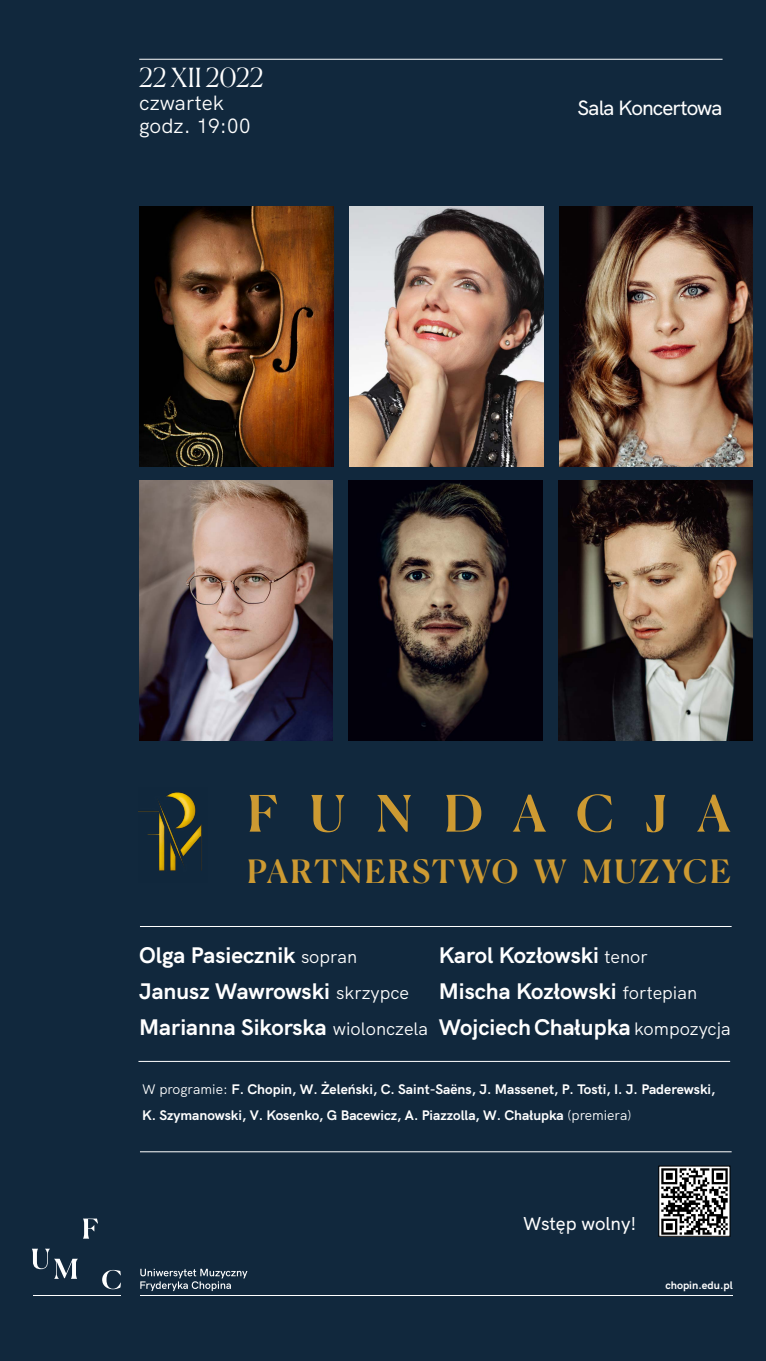
<style>
.page{position:relative;width:766px;height:1361px;background:#fff}
.page>*{position:absolute;margin:0;border:0;box-sizing:border-box;transform-origin:0 0}
.t1{font:500 50.1px "Canela";letter-spacing:.62em;color:#cd9a32}
.t2{font:500 32.1px "Canela";letter-spacing:.075em;color:#cd9a32}
.t3{font:300 26.28px "Canela";color:#fff}
.t4{font:700 22.5px/36px "HK Grotesk";color:#fff}
.t5{font:20.64px/22.5px "HK Grotesk";color:#fff}
.t6{font:500 20.64px "HK Grotesk";letter-spacing:-.045em;color:#fff}
.t7{font:500 18.6px "HK Grotesk";color:#fff}
.t8{font:700 13.8px/25.5px "HK Grotesk";color:#fff}
.t9{font:700 10.92px "HK Grotesk";color:#fff}
.s1{font-weight:400;font-size:18px}
.s2{font-weight:400}
</style>
<div class="page">
<div style="left:0;top:0;width:765px;height:1361px;background:#11283d"></div>
<hr style="left:140px;top:1295px;width:592px;height:1px;background:#fff">
<svg style="left:102px;top:1270px;width:19px;height:19px"></svg>
<svg style="left:32px;top:1248px;width:46px;height:30px"></svg>
<svg style="left:83px;top:1218px;width:15px;height:20px"></svg>
<hr style="left:33px;top:1295px;width:87px;height:1px;background:#fff">
<svg style="left:140px;top:1268px;width:107px;height:23px"></svg>
<hr style="left:140px;top:926px;width:591px;height:1px;background:#fff">
<hr style="left:139px;top:59px;width:583px;height:1px;background:#fff">
<img style="left:559px;top:206px;width:193px;height:260px">
<img style="left:349px;top:206px;width:194px;height:260px">
<img style="left:140px;top:206px;width:193px;height:260px">
<img style="left:558px;top:480px;width:194px;height:260px">
<img style="left:349px;top:480px;width:193px;height:260px">
<img style="left:139px;top:480px;width:194px;height:260px">
<img style="left:138px;top:792px;width:64px;height:79px">
<hr style="left:138px;top:1061px;width:592px;height:1px;background:#fff">
<img style="left:660px;top:1168px;width:68px;height:66px">
<hr style="left:140px;top:1151px;width:591px;height:1px;background:#fff">
<h3 class="t3" style="left:139px;top:57px;width:126px">22 XII 2022</h3>
<h3 class="t5" style="left:139px;top:90px;width:113px">czwartek godz. 19:00</h3>
<h3 class="t6" style="left:577px;top:92px;width:146px">Sala Koncertowa</h3>
<h1 class="t1" style="left:247px;top:774px;width:484px">FUNDACJA</h1>
<h2 class="t2" style="left:247px;top:846px;width:485px">PARTNERSTWO W MUZYCE</h2>
<h3 class="t4" style="left:139px;top:935px;width:290px">Olga Pasiecznik <span class="s1">sopran<br></span>Janusz Wawrowski <span class="s1">skrzypce<br></span>Marianna Sikorska <span class="s1">wiolonczela</span></h3>
<h3 class="t4" style="left:438px;top:935px;width:293px">Karol Kozłowski <span class="s1">tenor<br></span>Mischa Kozłowski <span class="s1">fortepian<br></span>Wojciech Chałupka <span class="s1">kompozycja</span></h3>
<p class="t8" style="left:142px;top:1075px;width:574px"><span class="s2">W programie:</span> F. Chopin, W. Żeleński, C. Saint-Saëns, J. Massenet, P. Tosti, I. J. Paderewski,<br>K. Szymanowski, V. Kosenko, G Bacewicz, A. Piazzolla, W. Chałupka <span class="s2">(premiera)</span></p>
<h3 class="t7" style="left:523px;top:1209px;width:115px">Wstęp wolny!</h3>
<p class="t9" style="left:665px;top:1276px;width:69px">chopin.edu.pl</p>
</div>
